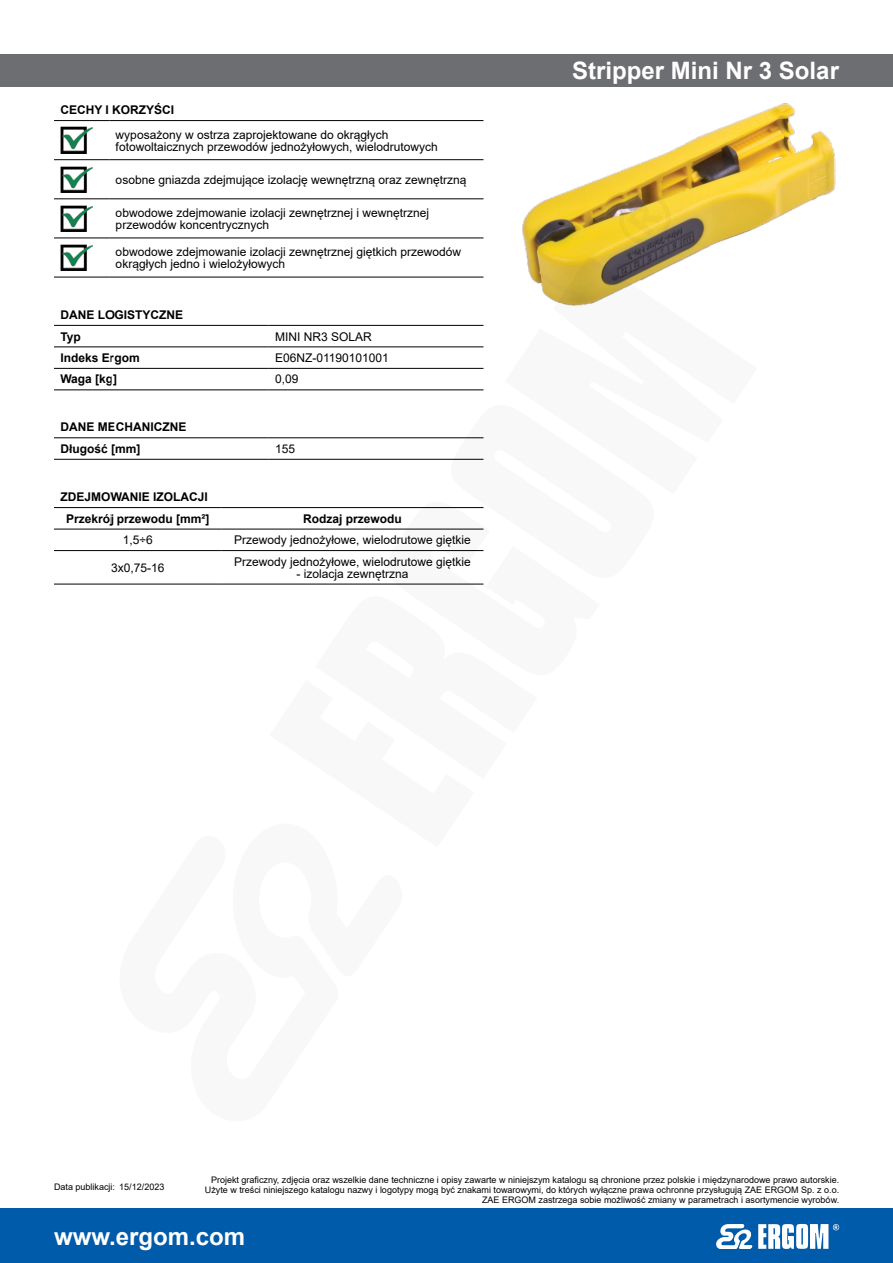
<style>
.page{position:relative;width:893px;height:1263px;background:#fff}
.page>*{position:absolute;margin:0;border:0;box-sizing:border-box;transform-origin:0 0}
.produkt-nazwa{font:700 24px "Arial";color:#fff}
.opis-body{font:12px/12px "Arial";color:#000}
.opis-body-srodek{font:12px "Arial";color:#000}
.opis-body-bold{font:700 12px "Arial";color:#000}
.opis-body-srodek-bol{font:700 12px "Arial";color:#000}
.t1{font:9px/9.8px "Arial";color:#000;text-align:right}
</style>
<div class="page">
<div style="left:0;top:1209px;width:893px;height:54px;background:#005baa"></div>
<svg style="left:716px;top:1224px;width:123px;height:25px"></svg>
<div style="left:0;top:54px;width:893px;height:32px;background:#6d6e71"></div>
<img style="left:522px;top:103px;width:314px;height:152px">
<hr style="left:54px;top:120px;width:55px;height:1px;background:#000">
<hr style="left:109px;top:120px;width:374px;height:1px;background:#000">
<hr style="left:54px;top:159px;width:55px;height:1px;background:#000">
<hr style="left:109px;top:159px;width:374px;height:1px;background:#000">
<hr style="left:54px;top:199px;width:55px;height:1px;background:#000">
<hr style="left:109px;top:199px;width:374px;height:1px;background:#000">
<hr style="left:54px;top:238px;width:55px;height:1px;background:#000">
<hr style="left:109px;top:238px;width:374px;height:1px;background:#000">
<hr style="left:54px;top:277px;width:55px;height:1px;background:#000">
<hr style="left:109px;top:277px;width:374px;height:1px;background:#000">
<img style="left:60px;top:127px;width:33px;height:26px">
<img style="left:60px;top:166px;width:33px;height:26px">
<img style="left:60px;top:205px;width:33px;height:27px">
<img style="left:60px;top:244px;width:33px;height:27px">
<hr style="left:54px;top:325px;width:215px;height:1px;background:#000">
<hr style="left:269px;top:325px;width:214px;height:1px;background:#000">
<hr style="left:54px;top:347px;width:215px;height:1px;background:#000">
<hr style="left:269px;top:347px;width:214px;height:1px;background:#000">
<hr style="left:54px;top:368px;width:215px;height:1px;background:#000">
<hr style="left:269px;top:368px;width:214px;height:1px;background:#000">
<hr style="left:54px;top:390px;width:215px;height:1px;background:#000">
<hr style="left:269px;top:390px;width:214px;height:1px;background:#000">
<hr style="left:54px;top:437px;width:215px;height:1px;background:#000">
<hr style="left:54px;top:459px;width:215px;height:1px;background:#000">
<hr style="left:54px;top:507px;width:168px;height:1px;background:#000">
<hr style="left:222px;top:507px;width:261px;height:1px;background:#000">
<hr style="left:54px;top:529px;width:168px;height:1px;background:#000">
<hr style="left:222px;top:529px;width:261px;height:1px;background:#000">
<hr style="left:54px;top:550px;width:168px;height:1px;background:#000">
<hr style="left:222px;top:550px;width:261px;height:1px;background:#000">
<hr style="left:54px;top:584px;width:168px;height:1px;background:#000">
<hr style="left:222px;top:584px;width:261px;height:1px;background:#000">
<svg style="left:526px;top:255px;width:166px;height:52px"></svg>
<svg style="left:269px;top:437px;width:215px;height:148px"></svg>
<p class="opis-body-bold" style="left:60px;top:102px;width:115px">CECHY I KORZYŚCI</p>
<p class="opis-body" style="left:116px;top:128px;width:324px">wyposażony w ostrza zaprojektowane do okrągłych fotowoltaicznych przewodów jednożyłowych, wielodrutowych</p>
<p class="opis-body" style="left:116px;top:173px;width:352px">osobne gniazda zdejmujące izolację wewnętrzną oraz zewnętrzną</p>
<p class="opis-body" style="left:116px;top:206px;width:315px">obwodowe zdejmowanie izolacji zewnętrznej i wewnętrznej przewodów koncentrycznych</p>
<p class="opis-body" style="left:116px;top:246px;width:347px">obwodowe zdejmowanie izolacji zewnętrznej giętkich przewodów okrągłych jedno i wielożyłowych</p>
<p class="opis-body-bold" style="left:60px;top:306px;width:124px">DANE LOGISTYCZNE</p>
<p class="opis-body-bold" style="left:60px;top:328px;width:22px">Typ</p>
<p class="opis-body" style="left:275px;top:330px;width:98px">MINI NR3 SOLAR</p>
<p class="opis-body-bold" style="left:60px;top:349px;width:81px">Indeks Ergom</p>
<p class="opis-body" style="left:275px;top:352px;width:115px">E06NZ-01190101001</p>
<p class="opis-body-bold" style="left:60px;top:371px;width:58px">Waga [kg]</p>
<p class="opis-body" style="left:275px;top:373px;width:25px">0,09</p>
<p class="opis-body-bold" style="left:60px;top:419px;width:127px">DANE MECHANICZNE</p>
<p class="opis-body-bold" style="left:60px;top:440px;width:82px">Długość [mm]</p>
<p class="opis-body" style="left:275px;top:443px;width:22px">155</p>
<p class="opis-body-bold" style="left:60px;top:488px;width:149px">ZDEJMOWANIE IZOLACJI</p>
<p class="opis-body-srodek-bol" style="left:66px;top:510px;width:145px">Przekrój przewodu [mm²]</p>
<p class="opis-body-srodek-bol" style="left:303px;top:510px;width:100px">Rodzaj przewodu</p>
<p class="opis-body-srodek" style="left:123px;top:532px;width:31px">1,5÷6</p>
<p class="opis-body-srodek" style="left:234px;top:532px;width:238px">Przewody jednożyłowe, wielodrutowe giętkie</p>
<p class="opis-body-srodek" style="left:111px;top:559px;width:55px">3x0,75-16</p>
<p class="opis-body-srodek" style="left:234px;top:553px;width:238px">Przewody jednożyłowe, wielodrutowe giętkie</p>
<p class="opis-body-srodek" style="left:297px;top:565px;width:114px">- izolacja zewnętrzna</p>
<p class="produkt-nazwa" style="left:572px;top:54px;width:268px">Stripper Mini Nr 3 Solar</p>
<p class="t1" style="left:54px;top:1182px;width:112px">Data publikacji: 15/12/2023</p>
<p class="t1" style="left:205px;top:1175px;width:636px">Projekt graficzny, zdjęcia oraz wszelkie dane techniczne i opisy zawarte w niniejszym katalogu są chronione przez polskie i międzynarodowe prawo autorskie.<br>Użyte w treści niniejszego katalogu nazwy i logotypy mogą być znakami towarowymi, do których wyłączne prawa ochronne przysługują ZAE ERGOM Sp. z o.o.<br>ZAE ERGOM zastrzega sobie możliwość zmiany w parametrach i asortymencie wyrobów.</p>
<h1 class="produkt-nazwa" style="left:54px;top:1219px;width:193px">www.ergom.com</h1>
</div>
